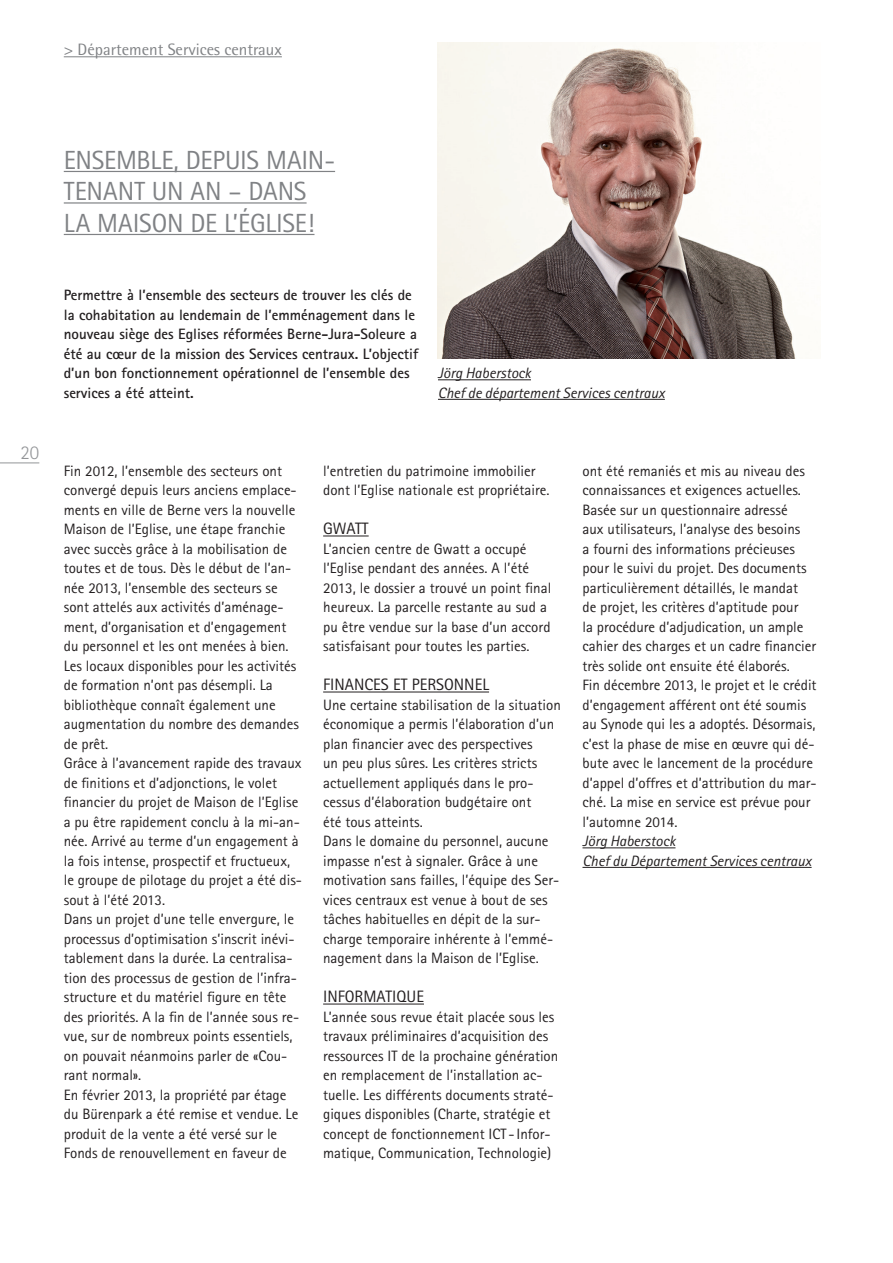
<style>
.page{position:relative;width:893px;height:1263px;background:#fff}
.page>*{position:absolute;margin:0;border:0;box-sizing:border-box;transform-origin:0 0}
.t1{font:26.25px/31.5px "Rotis Sans Serif";letter-spacing:-.01em;color:#808285}
.t2{font:300 19.5px "Rotis Sans Serif";color:#939598}
.t3{font:16.5px "Rotis Sans Serif";color:#231f20}
.t4{font:16.5px "Rotis Semi Sans";color:#808285}
.t5{font:15px/19.5px "Rotis Sans Serif";color:#231f20}
.t6{font:700 15px/19.5px "Rotis Sans Serif";color:#231f20}
.t7{font:italic 15px/19.5px "Rotis Sans Serif";color:#231f20}
</style>
<div class="page">
<hr style="left:0;top:462px;width:39px;height:1px;background:#939598">
<hr style="left:64px;top:56px;width:218px;height:1px;background:#808285">
<hr style="left:64px;top:171px;width:271px;height:1px;background:#808285">
<hr style="left:64px;top:202px;width:243px;height:2px;background:#808285">
<hr style="left:64px;top:234px;width:250px;height:1px;background:#808285">
<hr style="left:438px;top:379px;width:93px;height:1px;background:#231f20">
<hr style="left:438px;top:399px;width:227px;height:1px;background:#231f20">
<hr style="left:323px;top:536px;width:46px;height:1px;background:#231f20">
<hr style="left:323px;top:692px;width:166px;height:1px;background:#231f20">
<hr style="left:323px;top:1004px;width:101px;height:1px;background:#231f20">
<hr style="left:582px;top:847px;width:93px;height:1px;background:#231f20">
<hr style="left:582px;top:867px;width:230px;height:1px;background:#231f20">
<img style="left:438px;top:43px;width:358px;height:316px">
<p class="t4" style="left:64px;top:40px;width:220px">&gt; Département Services centraux</p>
<h2 class="t2" style="left:20px;top:441px;width:20px">20</h2>
<h1 class="t1" style="left:64px;top:144px;width:273px">ENSEMBLE, DEPUIS MAI N-<br>TENANT UN AN – DA NS<br>LA MAISON DE L’ÉGLISE!</h1>
<p class="t6" style="left:64px;top:285px;width:357px">Permettre à l’ensemble des secteurs de trouver les clés de la cohabitation au lendemain de l’emménagement dans le nouveau siège des Eglises réformées Berne-Jura-Soleure a été au cœur de la mission des Services centraux. L’objectif d’un bon fonctionnement opérationnel de l’ensemble des services a été atteint.</p>
<p class="t7" style="left:438px;top:364px;width:228px">Jörg Haberstock<br>Chef de département Services centraux</p>
<p class="t5" style="left:64px;top:461px;width:240px">Fin 2012, l’ensemble des secteurs ont convergé depuis leurs anciens emplace&shy;ments en ville de Berne vers la nouvelle Maison de l’Eglise, une étape franchie avec succès grâce à la mobilisation de toutes et de tous. Dès le début de l’an&shy;née 2013, l’ensemble des secteurs se sont attelés aux activités d’aménage&shy;ment, d’organisation et d’engagement du personnel et les ont menées à bien.<br>Les locaux disponibles pour les activités de formation n’ont pas désempli. La bibliothèque connaît également une augmentation du nombre des demandes de prêt.<br>Grâce à l’avancement rapide des travaux de finitions et d’adjonctions, le volet financier du projet de Maison de l’Eglise a pu être rapidement conclu à la mi-an&shy;née. Arrivé au terme d’un engagement à la fois intense, prospectif et fructueux, le groupe de pilotage du projet a été dis&shy;sout à l’été 2013.<br>Dans un projet d’une telle envergure, le processus d’optimisation s’inscrit inévi&shy;tablement dans la durée. La centralisa&shy;tion des processus de gestion de l’infra&shy;structure et du matériel figure en tête des priorités. A la fin de l’année sous re&shy;vue, sur de nombreux points essentiels, on pouvait néanmoins parler de «Cou&shy;rant normal».<br>En février 2013, la propriété par étage du Bürenpark a été remise et vendue. Le produit de la vente a été versé sur le Fonds de renouvellement en faveur de</p>
<p class="t5" style="left:323px;top:461px;width:228px">l’entretien du patrimoine immobilier dont l’Eglise nationale est propriétaire.</p>
<p class="t3" style="left:323px;top:519px;width:32px">GWATT</p>
<p class="t5" style="left:323px;top:539px;width:230px">L’ancien centre de Gwatt a occupé l’Eglise pendant des années. A l’été 2013, le dossier a trouvé un point final heureux. La parcelle restante au sud a pu être vendue sur la base d’un accord satisfaisant pour toutes les parties.</p>
<p class="t3" style="left:323px;top:675px;width:167px">FI NANCES ET PERSONNEL</p>
<p class="t5" style="left:323px;top:695px;width:239px">Une certaine stabilisation de la situation économique a permis l’élaboration d’un plan financier avec des perspectives<br>un peu plus sûres. Les critères stricts actuellement appliqués dans le pro&shy;cessus d’élaboration budgétaire ont<br>été tous atteints.<br>Dans le domaine du personnel, aucune impasse n’est à signaler. Grâce à une motivation sans failles, l’équipe des Ser&shy;vices centraux est venue à bout de ses tâches habituelles en dépit de la sur&shy;charge temporaire inhérente à l’emmé&shy;nagement dans la Maison de l’Eglise.</p>
<p class="t3" style="left:323px;top:987px;width:102px">I NFORMATIQUE</p>
<p class="t5" style="left:323px;top:1007px;width:237px">L’année sous revue était placée sous les travaux préliminaires d’acquisition des ressources IT de la prochaine génération en remplacement de l’installation ac&shy;tuelle. Les différents documents straté&shy;giques disponibles (Charte, stratégie et concept de fonctionnement ICT - I nfor&shy;matique, Communication, Technologie)</p>
<p class="t5" style="left:582px;top:461px;width:236px">ont été remaniés et mis au niveau des connaissances et exigences actuelles.<br>Basée sur un questionnaire adressé<br>aux utilisateurs, l’analyse des besoins<br>a fourni des informations précieuses pour le suivi du projet. Des documents particulièrement détaillés, le mandat<br>de projet, les critères d’aptitude pour<br>la procédure d’adjudication, un ample cahier des charges et un cadre financier très solide ont ensuite été élaborés.<br>Fin décembre 2013, le projet et le crédit d’engagement afférent ont été soumis au Synode qui les a adoptés. Désormais, c’est la phase de mise en œuvre qui dé&shy;bute avec le lancement de la procédure d’appel d’offres et d’attribution du mar&shy;ché. La mise en service est prévue pour l’automne 2014.</p>
<p class="t7" style="left:582px;top:832px;width:231px">Jörg Haberstock<br>Chef du Département Services centraux</p>
</div>
